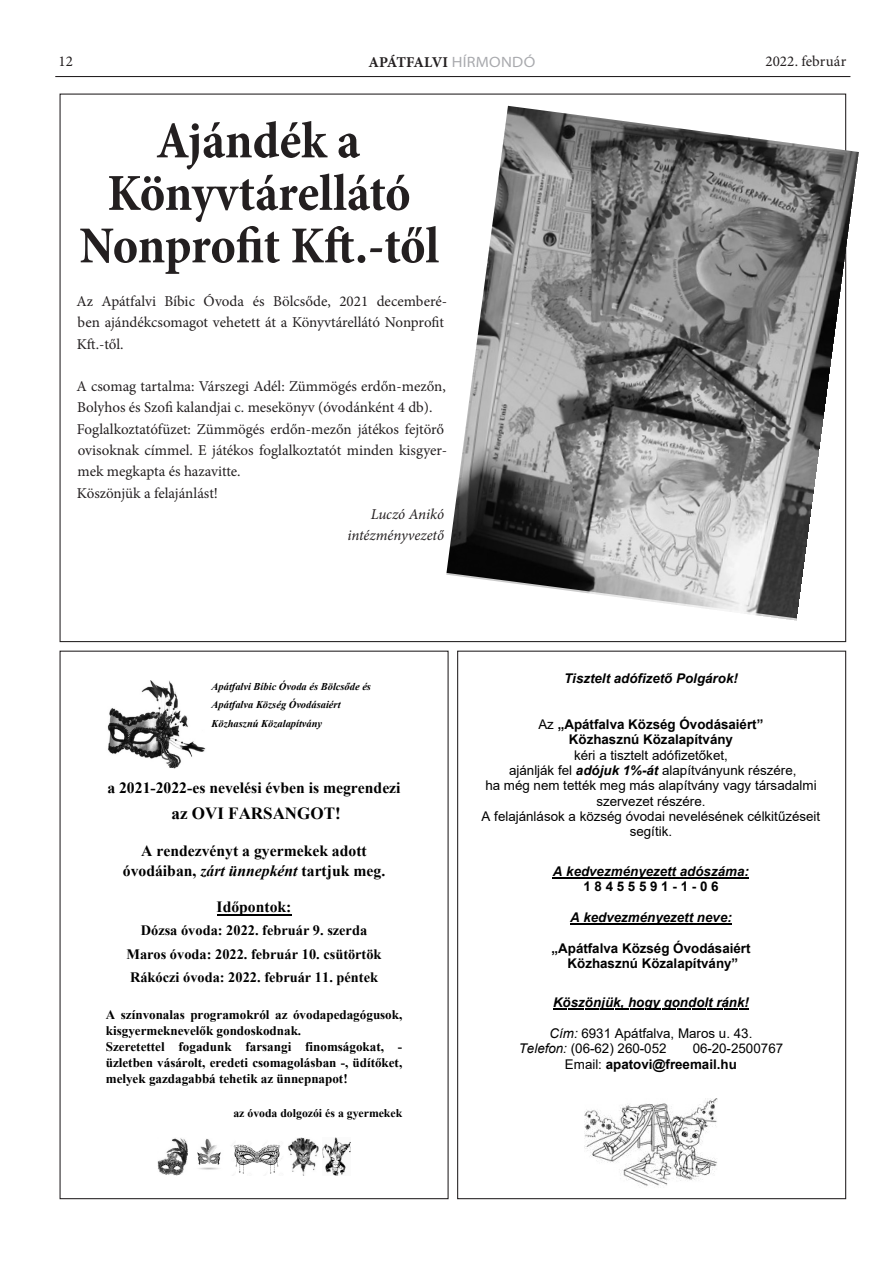
<style>
.page{position:relative;width:893px;height:1263px;background:#fff}
.page>*{position:absolute;margin:0;border:0;box-sizing:border-box;transform-origin:0 0}
.cím{font:700 condensed 52.5px/52.5px "Minion Pro";letter-spacing:-.005em;color:#231f20;text-align:center}
.t1{font:700 16.95px "Times New Roman";color:#000}
.t2{font:700 15.75px/19.5px "Times New Roman";color:#000;text-align:center}
.t3{font:15px/21.3px "Minion Pro";color:#231f20}
.aláírás{font:italic 15px/21.3px "Minion Pro";letter-spacing:-.005em;color:#231f20;text-align:right}
.t4{font:700 15px "Minion Pro";letter-spacing:-.025em;color:#231f20}
.t5{font:700 14.4px/23.1px "Times New Roman";color:#000;text-align:center}
.t6{font:13.35px/15.3px "Arial";color:#000}
.t7{font:italic 700 13.35px/15.3px "Arial";color:#000;text-align:center}
.t8{font:700 13.35px/15.5px "Arial";color:#000;text-align:center}
.t9{font:700 13.05px/16.2px "Times New Roman";color:#000}
.t10{font:700 11.7px "Times New Roman";color:#000}
.t11{font:italic 700 10.5px/18.3px "Times New Roman";color:#000}
.s1{font-family:"Myriad Pro";font-weight:400;font-stretch:semi-expanded;color:#a8a9ad}
.s2{font-style:italic}
.s3{font-weight:700}
.s4{font-weight:700;font-style:italic}
.s5{font-style:normal}
</style>
<div class="page">
<hr style="left:55px;top:76px;width:795px;height:1px;background:#231f20">
<hr style="left:217px;top:914px;width:75px;height:1px;background:#000">
<img style="left:157px;top:1138px;width:64px;height:37px">
<img style="left:233px;top:1144px;width:49px;height:30px">
<img style="left:288px;top:1137px;width:63px;height:38px">
<img style="left:107px;top:680px;width:99px;height:88px">
<hr style="left:553px;top:877px;width:196px;height:1px;background:#000">
<hr style="left:570px;top:923px;width:162px;height:2px;background:#000">
<svg style="left:553px;top:1008px;width:196px;height:2px"></svg>
<img style="left:585px;top:1098px;width:132px;height:89px">
<img style="left:446px;top:106px;width:413px;height:515px">
<p class="t3" style="left:59px;top:51px;width:16px">12</p>
<p class="t4" style="left:368px;top:51px;width:168px">APÁTFALVI <span class="s1">HÍRMONDÓ</span></p>
<p class="t3" style="left:765px;top:51px;width:82px">2022. február</p>
<p class="cím" style="left:79px;top:114px;width:361px">Ajándék a<br>Könyvtárellátó<br>Nonprofit Kft.-től</p>
<p class="t3" style="left:76px;top:291px;width:372px">Az Apátfalvi Bíbic Óvoda és Bölcsőde, 2021 decemberé&shy;ben ajándékcsomagot vehetett át a Könyvtárellátó Nonprofit<br>Kft.-től.</p>
<p class="t3" style="left:76px;top:376px;width:371px">A csomag tartalma: Várszegi Adél: Zümmögés erdőn-mezőn,<br>Bolyhos és Szofi kalandjai c. mesekönyv (óvodánként 4 db).</p>
<p class="t3" style="left:77px;top:418px;width:372px">Foglalkoztatófüzet: Zümmögés erdőn-mezőn játékos fejtörő ovisoknak címmel. E játékos foglalkoztatót minden kisgyer&shy;mek megkapta és hazavitte.</p>
<p class="t3" style="left:77px;top:482px;width:143px">Köszönjük a felajánlást!</p>
<p class="aláírás" style="left:348px;top:503px;width:98px">Luczó Anikó intézményvezető</p>
<p class="t11" style="left:212px;top:677px;width:161px">Apátfalvi Bíbic Óvoda és Bölcsőde és<br>Apátfalva Község Óvodásaiért<br>Közhasznú Közalapítvány</p>
<p class="t2" style="left:107px;top:777px;width:295px">a 2021-2022-es nevelési évben is megrendezi</p>
<p class="t1" style="left:172px;top:801px;width:171px">az OVI FARSANGOT!</p>
<p class="t2" style="left:123px;top:841px;width:264px">A rendezvényt a gyermekek adott óvodáiban, <span class="s2">zárt ünnepként</span> tartjuk meg.</p>
<p class="t2" style="left:217px;top:896px;width:76px">Időpontok:</p>
<p class="t5" style="left:126px;top:919px;width:257px">Dózsa óvoda: 2022. február 9. szerda<br>Maros óvoda: 2022. február 10. csütörtök<br>Rákóczi óvoda: 2022. február 11. péntek</p>
<p class="t9" style="left:106px;top:1006px;width:298px">A színvonalas programokról az óvodapedagógusok, kisgyermeknevelők gondoskodnak.<br>Szeretettel fogadunk farsangi finomságokat, - üzletben vásárolt, eredeti csomagolásban -, üdítőket, melyek gazdagabbá tehetik az ünnepnapot!</p>
<p class="t10" style="left:233px;top:1104px;width:170px">az óvoda dolgozói és a gyermekek</p>
<p class="t7" style="left:564px;top:671px;width:175px">Tisztelt adófizető Polgárok!</p>
<p class="t6" style="left:482px;top:716px;width:340px;text-align:center">Az <span class="s3">„Apátfalva Község Óvodásaiért”<br>Közhasznú Közalapítvány<br></span>kéri a tisztelt adófizetőket,<br>ajánlják fel <span class="s4">adójuk 1%-át</span> alapítványunk részére,<br>ha még nem tették meg más alapítvány vagy társadalmi szervezet részére.<br>A felajánlások a község óvodai nevelésének célkitűzéseit segítik.</p>
<p class="t7" style="left:553px;top:864px;width:197px">A kedvezményezett adószáma:<br><span class="s5">1 8 4 5 5 5 9 1 - 1 - 0 6</span></p>
<p class="t7" style="left:570px;top:910px;width:163px">A kedvezményezett neve:</p>
<p class="t8" style="left:551px;top:940px;width:200px">„Apátfalva Község Óvodásaiért<br>Közhasznú Közalapítvány”</p>
<p class="t7" style="left:553px;top:995px;width:197px">Köszönjük, hogy gondolt ránk!</p>
<p class="t6" style="left:519px;top:1025px;width:235px;text-indent:31px"><span class="s2">Cím:</span> 6931 Apátfalva, Maros u. 43.<br><span class="s2">Telefon:</span> (06-62) 260-052</p>
<p class="t6" style="left:565px;top:1041px;width:220px;text-indent:128px">06-20-2500767<br>Email: <span class="s3">apatovi@freemail.hu</span></p>
</div>
